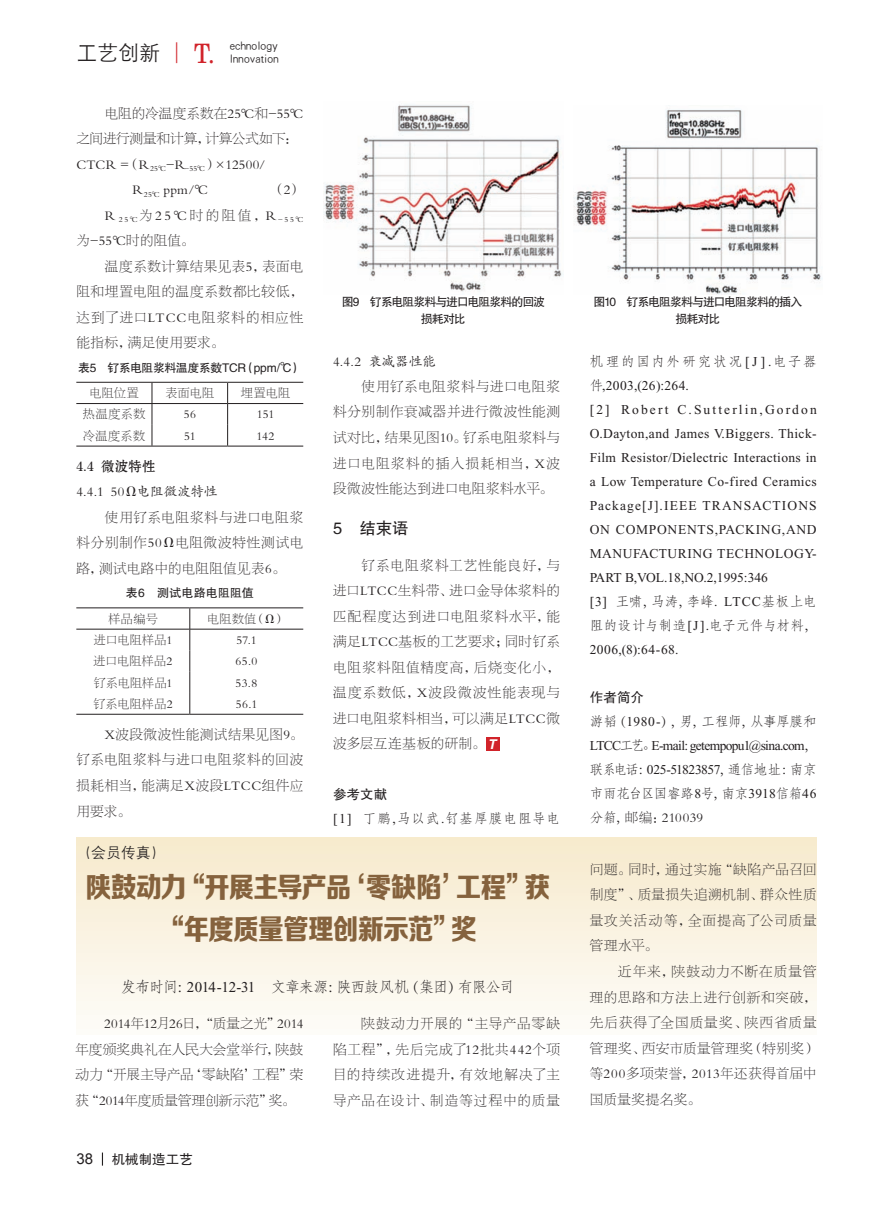
<style>
.page{position:relative;width:893px;height:1213px;background:#fff}
.page>*{position:absolute;margin:0;border:0;box-sizing:border-box;transform-origin:0 0}
.t1{font:28.5px/42.8px "FZZDHJW GB1 0";letter-spacing:-.03em;color:#85623d;text-align:center;scale:.9 1}
.t2{font:21px "H Yg 2 gj";color:#231f20}
.t3{font:16.5px "FZHTJW GB1 0";color:#231f20}
.t4{font:15px "FZFSJW GB1 0";letter-spacing:-.065em;color:#231f20}
.t5{font:15px "H Yg 2 gj";color:#231f20}
.t6{font:15px "Arial";color:#231f20}
.t7{font:13.5px/25.5px "FZBSJW GB1 0";letter-spacing:.045em;color:#231f20;text-align:justify}
.t8{font:13.5px/24px "Times New Roman";letter-spacing:.03em;color:#231f20}
.t9{font:13.5px/24px "Times New Roman";letter-spacing:-.045em;color:#231f20}
.t10{font:13.5px/24px "FZFSJW GB1 0";letter-spacing:.03em;color:#231f20}
.t11{font:13.5px "FZBSJW GB1 0";letter-spacing:.02em;color:#231f20}
.t12{font:13.5px "FZKTJW GB1 0";color:#231f20}
.t13{font:13.5px "FZFSJW GB1 0";letter-spacing:-.02em;color:#231f20}
.t14{font:13.5px "FZFSJW GB1 0";letter-spacing:-.03em;color:#231f20}
.t15{font:13.5px "FZFSJW GB1 0";letter-spacing:.07em;color:#231f20}
.t16{font:13.5px "FZBSJW GB1 0";letter-spacing:.005em;color:#231f20}
.t17{font:13.5px "FZBSJW GB1 0";letter-spacing:-.005em;color:#231f20}
.t18{font:13.5px "FZBSJW GB1 0";letter-spacing:.075em;color:#231f20}
.t19{font:13.5px "FZFSJW GB1 0";letter-spacing:.145em;color:#231f20}
.t20{font:13.5px "FZHTJW GB1 0";color:#231f20}
.t21{font:13.5px "FZBSJW GB1 0";letter-spacing:.025em;color:#231f20}
.t22{font:13.5px "FZSHJW GB1 0";color:#231f20}
.t23{font:12px "FZBSJW GB1 0";letter-spacing:.025em;color:#231f20}
.t24{font:12px/16.5px "FZHTJW GB1 0";letter-spacing:-.09em;color:#231f20;text-align:center}
.t25{font:12px "FZHTJW GB1 0";letter-spacing:-.04em;color:#231f20}
.t26{font:12px/16.5px "FZHTJW GB1 0";letter-spacing:-.1em;color:#231f20;text-align:center}
.t27{font:12px/12px "H Yg 2 gj";color:#231f20}
.t28{font:12px "FZHTJW GB1 0";color:#231f20}
.s1{color:#d1232a}
.s2{font-family:"Tibetan Machine Uni";font-size:26.25px;color:#d1232a}
.s3{font-family:"Arial";font-weight:700;font-style:italic;color:#fff}
.s4{font-family:"Times New Roman"}
.s5{font-family:"FZFSJW GB1 0"}
.s6{font-family:"Adobe Song Std";font-weight:300}
</style>
<div class="page">
<svg style="left:102px;top:1152px;width:1px;height:13px"></svg>
<hr style="left:76px;top:382px;width:76px;height:1px;background:#231f20">
<hr style="left:152px;top:382px;width:75px;height:1px;background:#231f20">
<hr style="left:227px;top:382px;width:76px;height:1px;background:#231f20">
<hr style="left:76px;top:445px;width:76px;height:1px;background:#231f20">
<hr style="left:152px;top:445px;width:75px;height:1px;background:#231f20">
<hr style="left:227px;top:445px;width:76px;height:1px;background:#231f20">
<hr style="left:76px;top:403px;width:76px;height:1px;background:#231f20">
<hr style="left:152px;top:403px;width:75px;height:1px;background:#231f20">
<hr style="left:227px;top:403px;width:76px;height:1px;background:#231f20">
<svg style="left:152px;top:382px;width:1px;height:63px"></svg>
<svg style="left:227px;top:382px;width:1px;height:63px"></svg>
<hr style="left:76px;top:607px;width:114px;height:1px;background:#231f20">
<hr style="left:190px;top:607px;width:113px;height:1px;background:#231f20">
<hr style="left:76px;top:713px;width:114px;height:1px;background:#231f20">
<hr style="left:190px;top:713px;width:113px;height:1px;background:#231f20">
<hr style="left:76px;top:628px;width:114px;height:1px;background:#231f20">
<hr style="left:190px;top:628px;width:113px;height:1px;background:#231f20">
<svg style="left:189px;top:608px;width:1px;height:105px"></svg>
<img style="left:323px;top:105px;width:239px;height:187px">
<img style="left:574px;top:109px;width:248px;height:186px">
<div style="left:486px;top:736px;width:13px;height:14px;background:#d1232a"></div>
<div style="left:76px;top:837px;width:740px;height:197px;background:linear-gradient(to bottom,#f7eacc,#fdfcf8)"></div>
<h2 class="t2" style="left:77px;top:42px;width:140px">工艺创新 <span class="s1">|</span> <span class="s2">T.</span></h2>
<p class="t27" style="left:230px;top:41px;width:50px">echnology lnnovation</p>
<p class="t16" style="left:105px;top:106px;width:200px">电阻的冷温度系数在25℃和-55℃</p>
<p class="t17" style="left:76px;top:131px;width:223px">之间进行测量和计算，计算公式如下：</p>
<p class="t11" style="left:76px;top:157px;width:190px">CTCR =（R<sub>25℃</sub>-R<sub>-55℃</sub>）×12500/</p>
<p class="t7" style="left:132px;top:177px;width:77px">R<sub>25℃</sub> ppm/℃</p>
<p class="t7" style="left:272px;top:177px;width:32px">（2）</p>
<p class="t7" style="left:105px;top:203px;width:200px">R <sub>25℃</sub>为25℃时的阻值，R<sub>-55℃</sub></p>
<p class="t7" style="left:76px;top:228px;width:119px">为-55℃时的阻值。</p>
<p class="t7" style="left:105px;top:254px;width:200px">温度系数计算结果见表5，表面电</p>
<p class="t7" style="left:76px;top:279px;width:228px">阻和埋置电阻的温度系数都比较低，</p>
<p class="t18" style="left:76px;top:310px;width:228px">达到了进口LTCC电阻浆料的相应性</p>
<p class="t7" style="left:76px;top:330px;width:149px">能指标，满足使用要求。</p>
<p class="t25" style="left:78px;top:361px;width:225px">表5 钌系电阻浆料温度系数TCR（ppm/℃）</p>
<p class="t23" style="left:89px;top:386px;width:51px">电阻位置</p>
<p class="t23" style="left:165px;top:386px;width:50px">表面电阻</p>
<p class="t23" style="left:241px;top:386px;width:51px">埋置电阻</p>
<p class="t23" style="left:83px;top:408px;width:64px">热温度系数</p>
<p class="t23" style="left:184px;top:408px;width:14px">56</p>
<p class="t23" style="left:257px;top:408px;width:19px">151</p>
<p class="t23" style="left:83px;top:429px;width:63px">冷温度系数</p>
<p class="t23" style="left:184px;top:429px;width:13px">51</p>
<p class="t23" style="left:256px;top:429px;width:19px">142</p>
<p class="t22" style="left:76px;top:459px;width:81px">4.4 微波特性</p>
<p class="t12" style="left:76px;top:484px;width:143px">4.4.1 50Ω电阻微波特性</p>
<p class="t7" style="left:76px;top:504px;width:228px;text-indent:28px">使用钌系电阻浆料与进口电阻浆料分别制作50Ω电阻微波特性测试电路，测试电路中的电阻阻值见表6。</p>
<p class="t28" style="left:126px;top:586px;width:129px">表6 测试电路电阻阻值</p>
<p class="t23" style="left:108px;top:612px;width:51px">样品编号</p>
<p class="t23" style="left:207px;top:612px;width:80px">电阻数值（Ω）</p>
<p class="t23" style="left:94px;top:633px;width:80px">进口电阻样品1</p>
<p class="t23" style="left:236px;top:633px;width:22px">57.1</p>
<p class="t23" style="left:94px;top:654px;width:80px">进口电阻样品2</p>
<p class="t23" style="left:235px;top:654px;width:23px">65.0</p>
<p class="t23" style="left:94px;top:676px;width:80px">钌系电阻样品1</p>
<p class="t23" style="left:235px;top:676px;width:23px">53.8</p>
<p class="t23" style="left:93px;top:697px;width:81px">钌系电阻样品2</p>
<p class="t23" style="left:236px;top:697px;width:23px">56.1</p>
<p class="t7" style="left:76px;top:721px;width:228px;text-indent:28px">X波段微波性能测试结果见图9。钌系电阻浆料与进口电阻浆料的回波损耗相当，能满足X波段LTCC组件应用要求。</p>
<p class="t5" style="left:76px;top:845px;width:91px">（会员传真）</p>
<p class="t26" style="left:341px;top:294px;width:205px">图9 钌系电阻浆料与进口电阻浆料的回波损耗对比</p>
<p class="t24" style="left:593px;top:294px;width:210px">图10 钌系电阻浆料与进口电阻浆料的插入损耗对比</p>
<p class="t12" style="left:333px;top:354px;width:104px">4.4.2 衰减器性能</p>
<p class="t7" style="left:333px;top:374px;width:228px;text-indent:28px">使用钌系电阻浆料与进口电阻浆料分别制作衰减器并进行微波性能测试对比，结果见图10。钌系电阻浆料与进口电阻浆料的插入损耗相当，X波段微波性能达到进口电阻浆料水平。</p>
<p class="t3" style="left:333px;top:519px;width:77px">5 结束语</p>
<p class="t7" style="left:333px;top:552px;width:228px;text-indent:28px">钌系电阻浆料工艺性能良好，与进口LTCC生料带、进口金导体浆料的匹配程度达到进口电阻浆料水平，能满足LTCC基板的工艺要求；同时钌系电阻浆料阻值精度高，后烧变化小，温度系数低，X波段微波性能表现与进口电阻浆料相当，可以满足LTCC微波多层互连基板的研制。 <span class="s3">T</span></p>
<p class="t20" style="left:333px;top:787px;width:56px">参考文献</p>
<p class="t15" style="left:333px;top:811px;width:228px"><span class="s4">[1]</span> 丁鹏<span class="s4">,</span>马以武<span class="s4">.</span>钌基厚膜电阻导电</p>
<p class="t19" style="left:589px;top:353px;width:228px">机理的国内外研究状况<span class="s4">[J].</span>电子器</p>
<p class="t8" style="left:589px;top:373px;width:228px"><span class="s5">件</span>,2003,(26):264.<br>[2] Robert C.Sutterlin,Gordon<br>O.Dayton,and James V.Biggers. Thick-<br>Film Resistor/Dielectric Interactions in a Low Temperature Co-fired Ceramics<br>Package[J].IEEE TRANSACTIONS<br>ON COMPONENTS,PACKING,AND<br>MANUFACTURING TECHNOLOGY-<br>PART B,VOL.18,NO.2,1995:346</p>
<p class="t10" style="left:589px;top:589px;width:228px"><span class="s4">[3]</span> 王啸<span class="s6">，</span>马涛<span class="s6">，</span>李峰<span class="s4">. LTCC</span>基板上电阻的设计与制造<span class="s4">[J].</span>电子元件与材料<span class="s6">，</span></p>
<p class="t8" style="left:589px;top:637px;width:90px">2006,(8):64-68.</p>
<p class="t20" style="left:589px;top:689px;width:56px">作者简介</p>
<p class="t13" style="left:589px;top:713px;width:228px">游韬<span class="s6">（</span><span class="s4">1980-</span><span class="s6">），</span>男<span class="s6">，</span>工程师<span class="s6">，</span>从事厚膜和</p>
<p class="t9" style="left:589px;top:733px;width:228px">LTCC<span class="s5">工艺</span><span class="s6">。</span>E-mail: getempopu1@sina.com<span class="s6">，</span><span class="s5">联系电话</span><span class="s6">：</span>025-51823857<span class="s6">，</span><span class="s5">通信地址</span><span class="s6">：</span><span class="s5">南京</span></p>
<p class="t14" style="left:589px;top:785px;width:228px">市雨花台区国睿路<span class="s4">8</span>号<span class="s6">，</span>南京<span class="s4">3918</span>信箱<span class="s4">46</span></p>
<p class="t21" style="left:589px;top:810px;width:115px"><span class="s5">分箱</span><span class="s6">，</span>邮编：210039</p>
<h1 class="t1" style="left:86px;top:867px;width:517px">陕鼓动力“开展主导产品‘零缺陷’工程”获“年度质量管理创新示范”奖</h1>
<p class="t4" style="left:121px;top:978px;width:395px">发布时间<span class="s6">：</span><span class="s4">2014-12-31</span> 文章来源<span class="s6">：</span>陕西鼓风机<span class="s6">（</span>集团<span class="s6">）</span>有限公司</p>
<p class="t7" style="left:76px;top:1010px;width:229px;text-indent:28px">2014年12月26日，“质量之光”2014年度颁奖典礼在人民大会堂举行，陕鼓动力“开展主导产品‘零缺陷’工程”荣获“2014年度质量管理创新示范”奖。</p>
<p class="t7" style="left:333px;top:1010px;width:228px;text-indent:28px">陕鼓动力开展的“主导产品零缺陷工程”，先后完成了12批共442个项目的持续改进提升，有效地解决了主导产品在设计、制造等过程中的质量</p>
<p class="t6" style="left:76px;top:1148px;width:18px">38</p>
<p class="t20" style="left:112px;top:1151px;width:83px">机械制造工艺</p>
<p class="t7" style="left:589px;top:856px;width:228px">问题。同时，通过实施“缺陷产品召回制度”、质量损失追溯机制、群众性质量攻关活动等，全面提高了公司质量管理水平。</p>
<p class="t7" style="left:589px;top:958px;width:228px;text-indent:28px">近年来，陕鼓动力不断在质量管理的思路和方法上进行创新和突破，先后获得了全国质量奖、陕西省质量管理奖、西安市质量管理奖（特别奖）等200多项荣誉，2013年还获得首届中国质量奖提名奖。</p>
</div>
